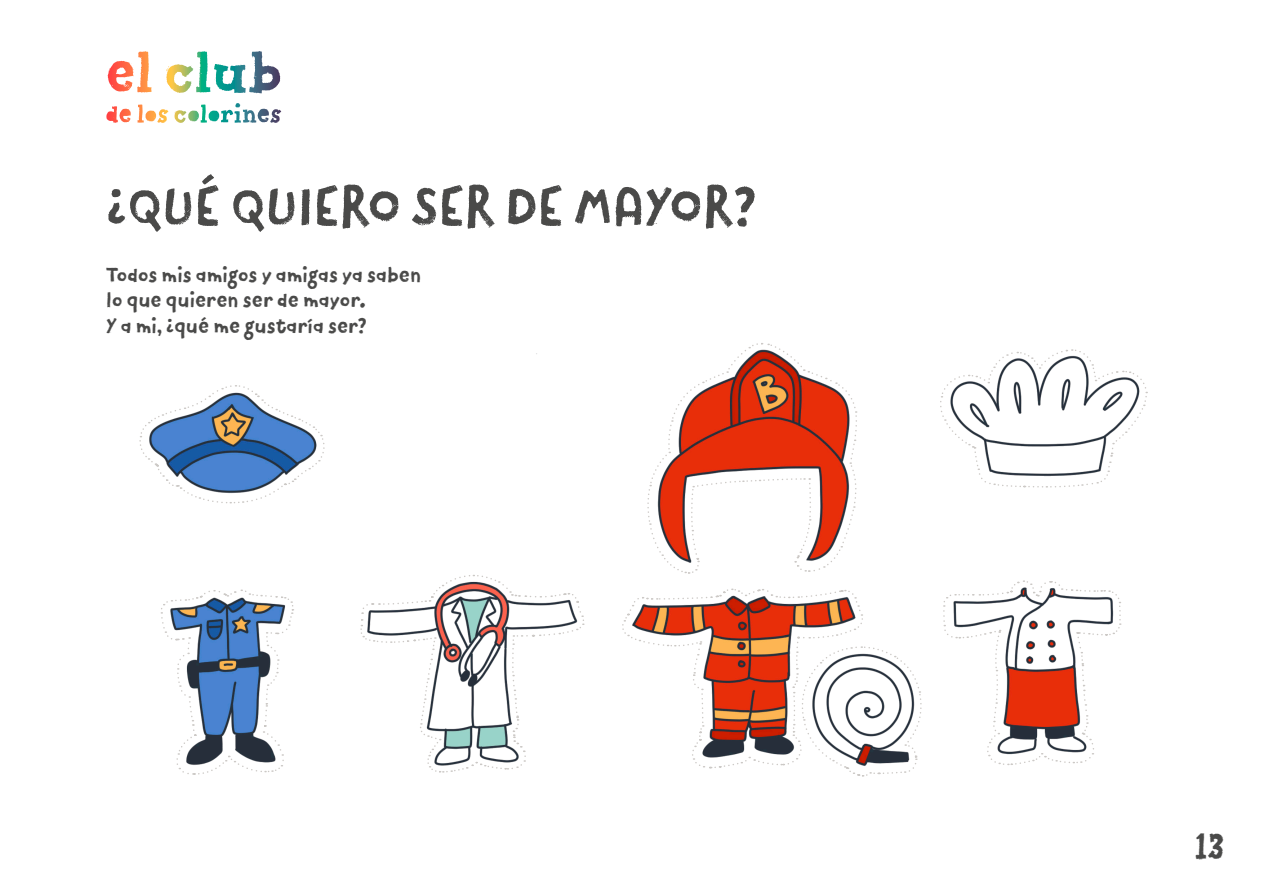
<style>
.page{position:relative;width:1263px;height:893px;background:#fff}
.page>*{position:absolute;margin:0;border:0;box-sizing:border-box;transform-origin:0 0}
.nombre{font:54px "Canvas Text Sans";color:#4a4a49}
.t1{font:39px "Canvas Text Serif Fill";color:#4a4a49}
.t2{font:21px/25.2px "Canvas Text Sans";color:#4a4a49}
</style>
<div class="page">
<img style="left:106px;top:51px;width:1016px;height:574px">
<svg style="left:360px;top:574px;width:225px;height:199px"></svg>
<svg style="left:647px;top:342px;width:210px;height:232px"></svg>
<svg style="left:622px;top:588px;width:301px;height:189px"></svg>
<svg style="left:942px;top:580px;width:179px;height:185px"></svg>
<svg style="left:939px;top:348px;width:209px;height:140px"></svg>
<svg style="left:160px;top:589px;width:134px;height:186px"></svg>
<svg style="left:139px;top:384px;width:186px;height:120px"></svg>
<p class="nombre" style="left:106px;top:175px;width:651px">¿QUÉ QUIERO SER DE MAYOR?</p>
<p class="t2" style="left:106px;top:262px;width:316px">Todos mis amigos y amigas ya saben lo que quieren ser de mayor.<br>Y a mi, ¿qué me gustaría ser?</p>
<h2 class="t1" style="left:1195px;top:823px;width:31px">13</h2>
</div>
